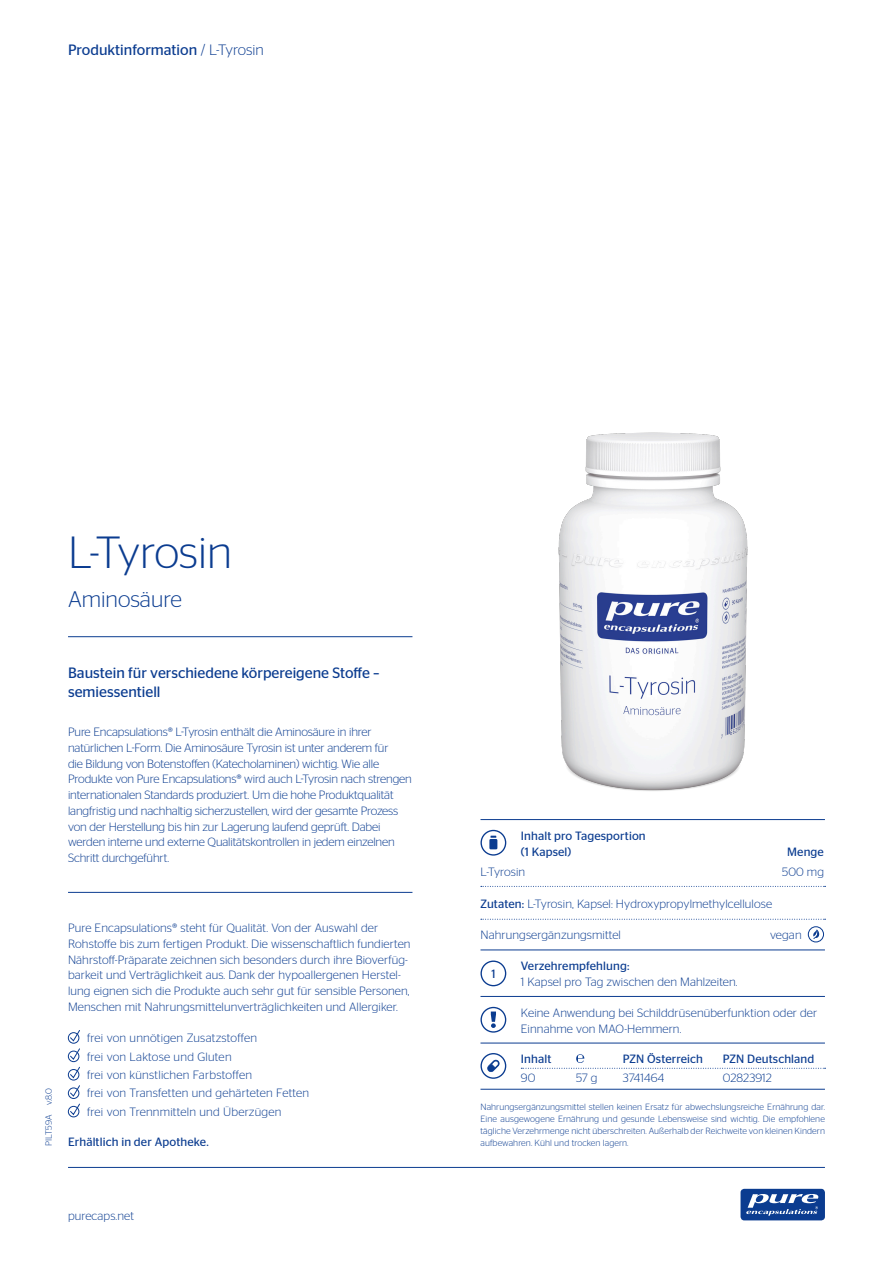
<style>
.page{position:relative;width:893px;height:1263px;background:#fff}
.page>*{position:absolute;margin:0;border:0;box-sizing:border-box;transform-origin:0 0}
.t1{font:300 45px "Stag Sans";letter-spacing:-.005em;color:#0b3c90}
.t2{font:300 22.5px "Stag Sans";color:#0b3c90}
.t3{font:15px/18.8px "Stag Sans";color:#0b3c90}
.t4{font:300 12px/15.8px "Stag Sans";letter-spacing:.01em;color:#0b3c90}
.t5{font:300 12px/15.8px "Stag Sans";letter-spacing:-.01em;color:#0b3c90}
.t6{font:12px/15.8px "Stag Sans";letter-spacing:.01em;color:#0b3c90}
.t7{font:300 9px/12px "Stag Sans";letter-spacing:.01em;color:#0b3c90;text-align:justify}
.s1{font-weight:300}
.s2{font-weight:400}
</style>
<div class="page">
<hr style="left:68px;top:1167px;width:757px;height:1px;background:#0b3c90">
<div style="left:740px;top:1189px;width:85px;height:31px;background:#0b3c90;border-radius:4px"></div>
<svg style="left:746px;top:1194px;width:73px;height:22px"></svg>
<svg style="left:808px;top:926px;width:16px;height:16px"></svg>
<hr style="left:480px;top:950px;width:345px;height:1px;background:#0b3c90">
<hr style="left:480px;top:996px;width:345px;height:1px;background:#0b3c90">
<hr style="left:480px;top:1043px;width:345px;height:1px;background:#0b3c90">
<svg style="left:480px;top:830px;width:26px;height:26px"></svg>
<img style="left:480px;top:432px;width:345px;height:389px">
<hr style="left:480px;top:1089px;width:345px;height:1px;background:#0b3c90">
<svg style="left:480px;top:1053px;width:26px;height:26px"></svg>
<svg style="left:521px;top:1054px;width:305px;height:15px"></svg>
<svg style="left:481px;top:886px;width:345px;height:1px"></svg>
<svg style="left:481px;top:919px;width:345px;height:1px"></svg>
<hr style="left:68px;top:636px;width:344px;height:1px;background:#0b3c90">
<svg style="left:480px;top:960px;width:26px;height:26px"></svg>
<svg style="left:480px;top:1007px;width:26px;height:26px"></svg>
<div style="left:68px;top:1087px;width:11px;height:12px;border:1px solid #0b3c90;border-radius:50%"></div>
<svg style="left:70px;top:1085px;width:10px;height:12px"></svg>
<div style="left:68px;top:1051px;width:11px;height:11px;border:1px solid #0b3c90;border-radius:50%"></div>
<svg style="left:70px;top:1048px;width:10px;height:12px"></svg>
<div style="left:68px;top:1069px;width:11px;height:11px;border:1px solid #0b3c90;border-radius:50%"></div>
<svg style="left:70px;top:1066px;width:10px;height:12px"></svg>
<div style="left:68px;top:1106px;width:11px;height:11px;border:1px solid #0b3c90;border-radius:50%"></div>
<svg style="left:70px;top:1103px;width:10px;height:12px"></svg>
<div style="left:68px;top:1032px;width:11px;height:11px;border:1px solid #0b3c90;border-radius:50%"></div>
<svg style="left:70px;top:1030px;width:10px;height:12px"></svg>
<hr style="left:68px;top:892px;width:344px;height:1px;background:#0b3c90">
<p class="t3" style="left:68px;top:40px;width:197px">Produktinformation <span class="s1">/ L-Tyrosin</span></p>
<h1 class="t1" style="left:68px;top:528px;width:165px">L-Tyrosin</h1>
<h2 class="t2" style="left:68px;top:587px;width:115px">Aminosäure</h2>
<p class="t3" style="left:68px;top:663px;width:313px">Baustein für verschiedene körpereigene Stoffe – semiessentiell</p>
<p class="t5" style="left:68px;top:724px;width:345px">Pure Encapsulations® L-Tyrosin enthält die Aminosäure in ihrer natürlichen L-Form. Die Aminosäure Tyrosin ist unter anderem für<br>die Bildung von Botenstoffen (Katecholaminen) wichtig. Wie alle Produkte von Pure Encapsulations® wird auch L-Tyrosin nach strengen internationalen Standards produziert. Um die hohe Produktqualität langfristig und nachhaltig sicherzustellen, wird der gesamte Prozess von der Herstellung bis hin zur Lagerung laufend geprüft. Dabei werden interne und externe Qualitätskontrollen in jedem einzelnen Schritt durchgeführt.</p>
<p class="t7" style="left:43px;top:1146px;width:59px;rotate:-90deg">PILT59A v.8.0</p>
<p class="t4" style="left:68px;top:920px;width:344px">Pure Encapsulations® steht für Qualität. Von der Auswahl der Rohstoffe bis zum fertigen Produkt. Die wissenschaftlich fundierten Nährstoff-Präparate zeichnen sich besonders durch ihre Bioverfüg&shy;barkeit und Verträglichkeit aus. Dank der hypoallergenen Herstel&shy;lung eignen sich die Produkte auch sehr gut für sensible Personen, Menschen mit Nahrungsmittelunverträglichkeiten und Allergiker.</p>
<p class="t4" style="left:87px;top:1028px;width:224px;line-height:18.5px">frei von unnötigen Zusatzstoffen<br>frei von Laktose und Gluten<br>frei von künstlichen Farbstoffen<br>frei von Transfetten und gehärteten Fetten frei von Trennmitteln und Überzügen</p>
<p class="t6" style="left:68px;top:1134px;width:142px">Erhältlich in der Apotheke.</p>
<p class="t4" style="left:68px;top:1208px;width:67px">purecaps.net</p>
<p class="t6" style="left:521px;top:828px;width:126px">Inhalt pro Tagesportion (1 Kapsel)</p>
<p class="t6" style="left:787px;top:844px;width:38px">Menge</p>
<p class="t4" style="left:480px;top:864px;width:46px">L-Tyrosin</p>
<p class="t4" style="left:782px;top:864px;width:43px">500 mg</p>
<p class="t4" style="left:480px;top:895px;width:293px"><span class="s2">Zutaten:</span> L-Tyrosin, Kapsel: Hydroxypropylmethylcellulose</p>
<p class="t4" style="left:480px;top:927px;width:142px">Nahrungsergänzungsmittel</p>
<p class="t4" style="left:770px;top:927px;width:33px">vegan</p>
<p class="t6" style="left:521px;top:958px;width:110px">Verzehrempfehlung:</p>
<p class="t4" style="left:521px;top:974px;width:218px">1 Kapsel pro Tag zwischen den Mahlzeiten.</p>
<p class="t6" style="left:491px;top:966px;width:6px">1</p>
<p class="t4" style="left:521px;top:1005px;width:298px">Keine Anwendung bei Schilddrüsenüberfunktion oder der<br>Einnahme von MAO-Hemmern.</p>
<p class="t6" style="left:521px;top:1051px;width:32px">Inhalt</p>
<p class="t6" style="left:623px;top:1051px;width:82px">PZN Österreich</p>
<p class="t6" style="left:723px;top:1051px;width:93px">PZN Deutschland</p>
<p class="t4" style="left:521px;top:1070px;width:16px">90</p>
<p class="t4" style="left:576px;top:1070px;width:23px">57 g</p>
<p class="t4" style="left:623px;top:1070px;width:43px">3741464</p>
<p class="t4" style="left:723px;top:1070px;width:51px">02823912</p>
<p class="t7" style="left:480px;top:1100px;width:346px">Nahrungsergänzungsmittel stellen keinen Ersatz für abwechslungsreiche Ernährung dar.<br>Eine ausgewogene Ernährung und gesunde Lebensweise sind wichtig. Die empfohlene tägliche Verzehrmenge nicht überschreiten. Außerhalb der Reichweite von kleinen Kindern aufbewahren. Kühl und trocken lagern.</p>
</div>
